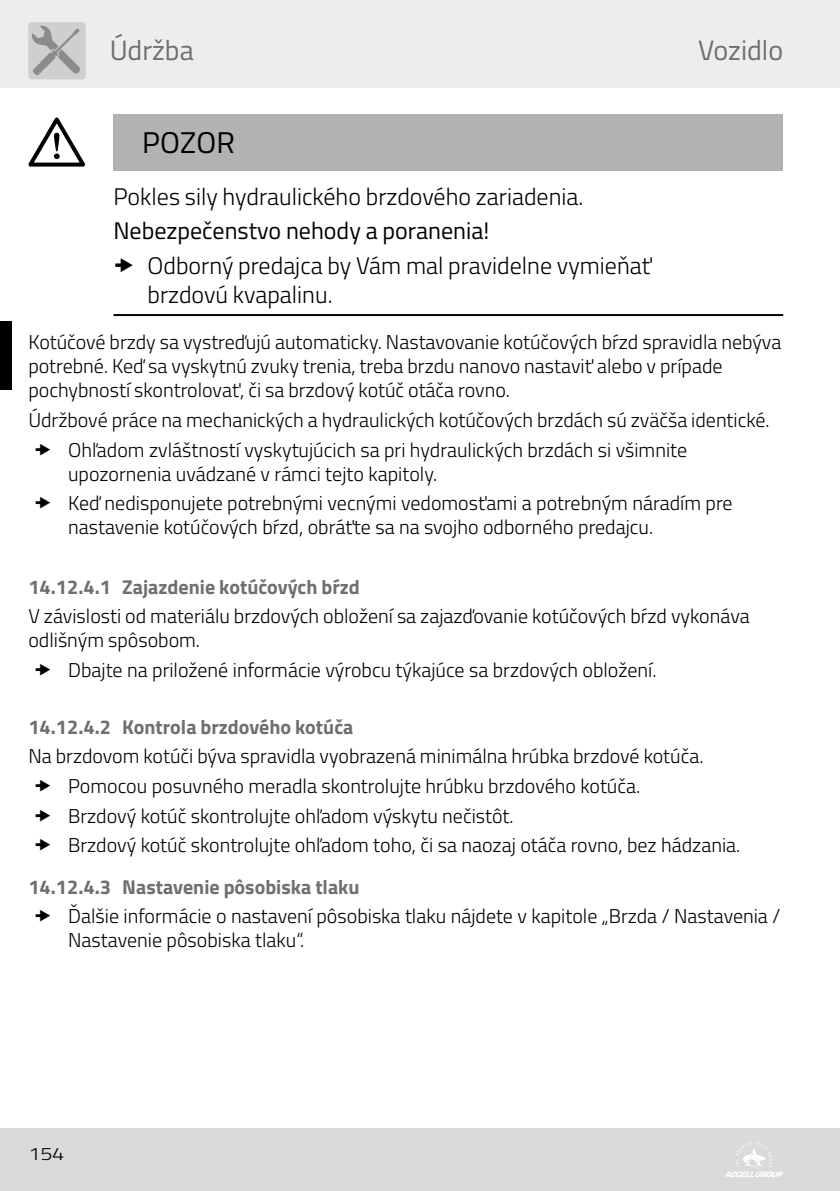
<style>
.page{position:relative;width:840px;height:1191px;background:#fff}
.page>*{position:absolute;margin:0;border:0;box-sizing:border-box;transform-origin:0 0}
.t1{font:30px "Titillium Web";letter-spacing:.005em;color:#000}
.t2{font:28px "Titillium Web";color:#706f6f}
.t3{font:300 24px/28.8px "Titillium Web";color:#000}
.t4{font:24px "Titillium Web";color:#000}
.t5{font:300 20px/29.6px "Titillium Web";color:#000}
.t6{font:700 20px "Titillium Web";color:#706f6f}
.t7{font:300 18px "Titillium Web";color:#000;scale:1.2 1}
</style>
<div class="page">
<div style="left:0;top:1128px;width:839px;height:63px;background:#dadada"></div>
<div style="left:0;top:0;width:839px;height:87px;background:#ededed"></div>
<div style="left:28px;top:22px;width:58px;height:57px;background:#cfcfcf;border-radius:3px"></div>
<svg style="left:32px;top:26px;width:48px;height:49px"></svg>
<div style="left:0;top:321px;width:11px;height:68px;background:#000"></div>
<svg style="left:725px;top:1141px;width:58px;height:36px"></svg>
<div style="left:113px;top:114px;width:669px;height:57px;background:#b3b2b2"></div>
<hr style="left:113px;top:314px;width:669px;height:2px;background:#000">
<svg style="left:28px;top:117px;width:57px;height:50px"></svg>
<h2 class="t2" style="left:110px;top:30px;width:85px">Údržba</h2>
<h2 class="t2" style="left:697px;top:30px;width:87px">Vozidlo</h2>
<h1 class="t1" style="left:142px;top:121px;width:94px">POZOR</h1>
<p class="t3" style="left:113px;top:181px;width:471px">Pokles sily hydraulického brzdového zariadenia.</p>
<p class="t4" style="left:113px;top:213px;width:377px">Nebezpečenstvo nehody a poranenia!</p>
<p class="t3" style="left:147px;top:250px;width:505px">Odborný predajca by Vám mal pravidelne vymieňať brzdovú kvapalinu.</p>
<p class="t5" style="left:28px;top:329px;width:754px;line-height:24px">Kotúčové brzdy sa vystreďujú automaticky. Nastavovanie kotúčových bŕzd spravidla nebýva potrebné. Keď sa vyskytnú zvuky trenia, treba brzdu nanovo nastaviť alebo v prípade pochybností skontrolovať, či sa brzdový kotúč otáča rovno.</p>
<p class="t5" style="left:68px;top:404px;width:702px;text-indent:-40px">Údržbové práce na mechanických a hydraulických kotúčových brzdách sú zväčša identické.<br>Ohľadom zvláštností vyskytujúcich sa pri hydraulických brzdách si všimnite</p>
<p class="t5" style="left:68px;top:458px;width:665px">upozornenia uvádzané v rámci tejto kapitoly.<br>Keď nedisponujete potrebnými vecnými vedomosťami a potrebným náradím pre</p>
<p class="t5" style="left:68px;top:511px;width:586px">nastavenie kotúčových bŕzd, obráťte sa na svojho odborného predajcu.</p>
<p class="t6" style="left:28px;top:571px;width:333px">14.12.4.1 Zajazdenie kotúčových bŕzd</p>
<p class="t5" style="left:28px;top:603px;width:722px;line-height:24px">V závislosti od materiálu brzdových obložení sa zajazďovanie kotúčových bŕzd vykonáva odlišným spôsobom.</p>
<p class="t5" style="left:68px;top:654px;width:589px">Dbajte na priložené informácie výrobcu týkajúce sa brzdových obložení.</p>
<p class="t6" style="left:28px;top:711px;width:326px">14.12.4.2 Kontrola brzdového kotúča</p>
<p class="t5" style="left:68px;top:740px;width:673px;text-indent:-40px">Na brzdovom kotúči býva spravidla vyobrazená minimálna hrúbka brzdové kotúča.<br>Pomocou posuvného meradla skontrolujte hrúbku brzdového kotúča.<br>Brzdový kotúč skontrolujte ohľadom výskytu nečistôt.<br>Brzdový kotúč skontrolujte ohľadom toho, či sa naozaj otáča rovno, bez hádzania.</p>
<p class="t6" style="left:28px;top:871px;width:332px">14.12.4.3 Nastavenie pôsobiska tlaku</p>
<p class="t5" style="left:68px;top:903px;width:713px;line-height:24px">Ďalšie informácie o nastavení pôsobiska tlaku nájdete v kapitole „Brzda / Nastavenia /<br>Nastavenie pôsobiska tlaku“.</p>
<p class="t7" style="left:28px;top:1141px;width:31px">154</p>
</div>
